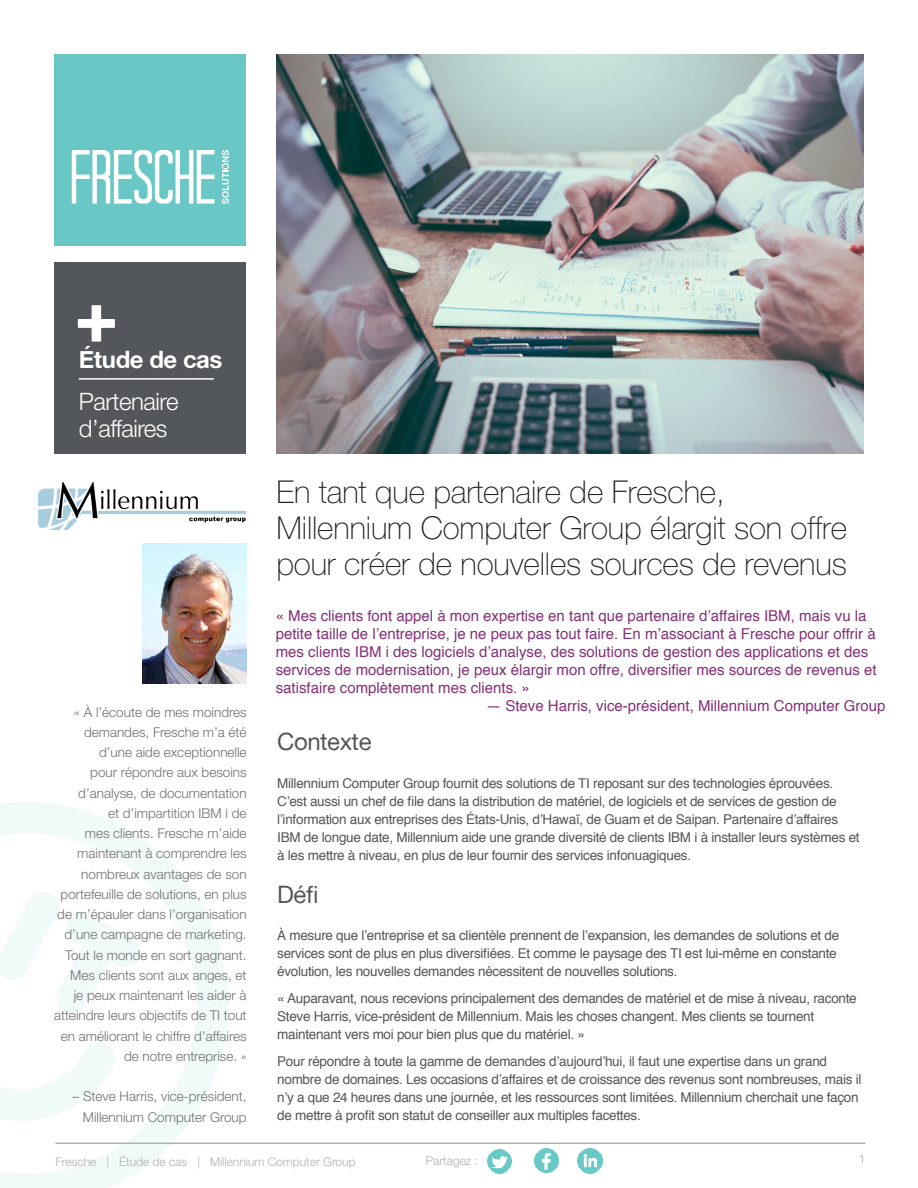
<style>
.page{position:relative;width:918px;height:1188px;background:#fff}
.page>*{position:absolute;margin:0;border:0;box-sizing:border-box;transform-origin:0 0}
.t1{font:100 31.5px/36px "Helvetica Neue";letter-spacing:-.005em;color:#231f20}
.t2{font:300 24px/27px "Helvetica Neue";letter-spacing:-.02em;color:#fff}
.t3{font:24px "Alte Haas Grotesk";letter-spacing:-.02em;color:#53565a}
.t4{font:24px "Alte Haas Grotesk Bold";letter-spacing:-.02em;color:#fff}
.Bullet_Point_Paragra{font:15px/18px "Helvetica";color:#843078}
.Main_body_copy_parag{font:13.5px/18px "Helvetica";letter-spacing:-.02em;color:#53565a}
.Quotes_Outer_Columns{font:300 13.5px/20.2px "Helvetica Neue";color:#707070;text-align:right}
.t5{font:300 12px "Helvetica Neue";color:#afb0b0}
</style>
<div class="page">
<hr style="left:56px;top:1143px;width:810px;height:1px;background:#afb0b0">
<div style="left:54px;top:54px;width:192px;height:191px;background:#69c8c5"></div>
<div style="left:54px;top:263px;width:192px;height:191px;background:#53565a"></div>
<img style="left:487px;top:1149px;width:25px;height:25px">
<img style="left:578px;top:1149px;width:24px;height:25px">
<img style="left:534px;top:1148px;width:25px;height:25px">
<svg style="left:72px;top:150px;width:143px;height:54px"></svg>
<svg style="left:222px;top:150px;width:7px;height:54px"></svg>
<img style="left:277px;top:54px;width:587px;height:400px">
<hr style="left:79px;top:378px;width:135px;height:2px;background:#fff">
<svg style="left:78px;top:305px;width:37px;height:36px"></svg>
<img style="left:38px;top:482px;width:209px;height:48px">
<img style="left:142px;top:544px;width:104px;height:140px">
<p class="t4" style="left:79px;top:344px;width:145px">Étude de cas</p>
<p class="t2" style="left:79px;top:387px;width:101px">Partenaire d’affaires</p>
<p class="Quotes_Outer_Columns" style="left:54px;top:701px;width:194px">« À l’écoute de mes moindres demandes, Fresche m’a été d’une aide exceptionnelle<br>pour répondre aux besoins d’analyse, de documentation<br>et d’impartition IBM i de<br>mes clients. Fresche m’aide maintenant à comprendre les nombreux avantages de son portefeuille de solutions, en plus de m’épauler dans l’organisation d’une campagne de marketing.<br>Tout le monde en sort gagnant.<br>Mes clients sont aux anges, et<br>je peux maintenant les aider à atteindre leurs objectifs de TI tout en améliorant le chiffre d’affaires de notre entreprise. »</p>
<p class="Quotes_Outer_Columns" style="left:73px;top:1086px;width:176px">– Steve Harris, vice-président,</p>
<p class="Quotes_Outer_Columns" style="left:83px;top:1106px;width:165px">Millennium Computer Group</p>
<p class="t1" style="left:277px;top:474px;width:572px">En tant que partenaire de Fresche,<br>Millennium Computer Group élargit son offre pour créer de nouvelles sources de revenus</p>
<p class="Bullet_Point_Paragra" style="left:276px;top:607px;width:602px">« Mes clients font appel à mon expertise en tant que partenaire d’affaires IBM, mais vu la petite taille de l’entreprise, je ne peux pas tout faire. En m’associant à Fresche pour offrir à mes clients IBM i des logiciels d’analyse, des solutions de gestion des applications et des services de modernisation, je peux élargir mon offre, diversifier mes sources de revenus et satisfaire complètement mes clients. »</p>
<p class="Bullet_Point_Paragra" style="left:486px;top:697px;width:401px">— Steve Harris, vice-président, Millennium Computer Group</p>
<p class="t3" style="left:277px;top:728px;width:96px">Contexte</p>
<p class="Main_body_copy_parag" style="left:277px;top:775px;width:584px">Millennium Computer Group fournit des solutions de TI reposant sur des technologies éprouvées.<br>C’est aussi un chef de file dans la distribution de matériel, de logiciels et de services de gestion de l’information aux entreprises des États-Unis, d’Hawaï, de Guam et de Saipan. Partenaire d’affaires IBM de longue date, Millennium aide une grande diversité de clients IBM i à installer leurs systèmes et à les mettre à niveau, en plus de leur fournir des services infonuagiques.</p>
<p class="t3" style="left:277px;top:880px;width:43px">Défi</p>
<p class="Main_body_copy_parag" style="left:277px;top:927px;width:564px">À mesure que l’entreprise et sa clientèle prennent de l’expansion, les demandes de solutions et de services sont de plus en plus diversifiées. Et comme le paysage des TI est lui-même en constante évolution, les nouvelles demandes nécessitent de nouvelles solutions.</p>
<p class="Main_body_copy_parag" style="left:277px;top:990px;width:581px">« Auparavant, nous recevions principalement des demandes de matériel et de mise à niveau, raconte<br>Steve Harris, vice-président de Millennium. Mais les choses changent. Mes clients se tournent maintenant vers moi pour bien plus que du matériel. »</p>
<p class="Main_body_copy_parag" style="left:277px;top:1053px;width:586px">Pour répondre à toute la gamme de demandes d’aujourd’hui, il faut une expertise dans un grand nombre de domaines. Les occasions d’affaires et de croissance des revenus sont nombreuses, mais il n’y a que 24 heures dans une journée, et les ressources sont limitées. Millennium cherchait une façon de mettre à profit son statut de conseiller aux multiples facettes.</p>
<p class="t5" style="left:56px;top:1152px;width:302px">Fresche | Étude de cas | Millennium Computer Group</p>
<p class="t5" style="left:426px;top:1151px;width:54px">Partagez :</p>
<p class="t5" style="left:859px;top:1149px;width:8px">1</p>
</div>
